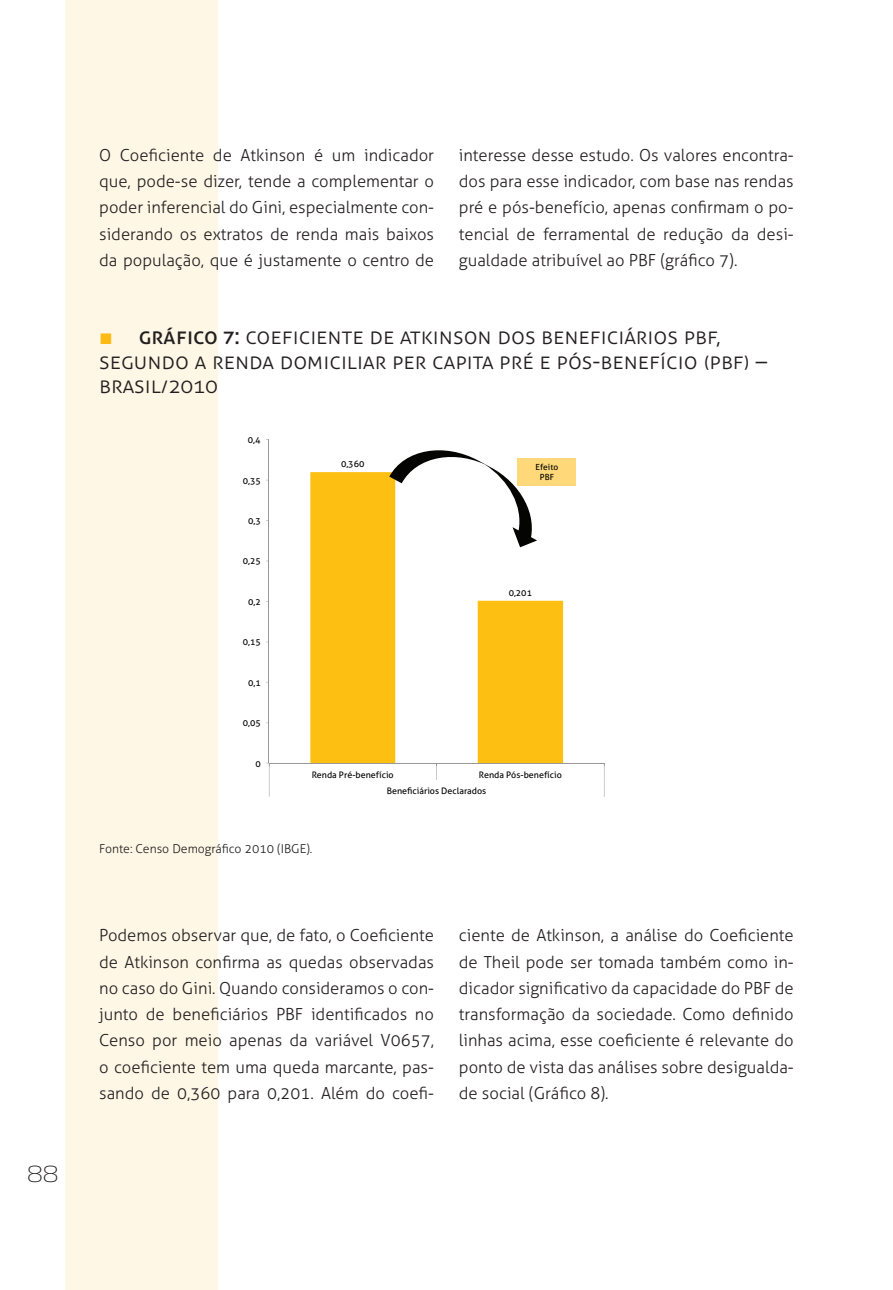
<style>
.page{position:relative;width:893px;height:1290px;background:#fff}
.page>*{position:absolute;margin:0;border:0;box-sizing:border-box;transform-origin:0 0}
.t1{font:24.5px "Titillium Text 15 L 1 wt";color:#231f20;scale:1.09 1}
.t2{font:300 22.75px/24.5px "Aller";color:#231f20}
.t3{font:300 16.62px/26.2px "Aller";color:#231f20;text-align:justify}
.t4{font:300 12.25px "Aller";color:#231f20}
.t5{font:8.92px/16.8px "Aller";color:#040503}
.t6{font:8.4px/10px "Aller";color:#040503;text-align:center}
.s1{font-family:"Arial";font-weight:400;color:#fcba13}
.s2{font-weight:400}
</style>
<div class="page">
<div style="left:65px;top:0;width:152px;height:1290px;background:#fef7e6"></div>
<svg style="left:310px;top:472px;width:253px;height:291px;fill:#fdbf11"></svg>
<hr style="left:269px;top:439px;width:1px;height:324px;background:#989898">
<hr style="left:269px;top:763px;width:335px;height:1px;background:#989898">
<svg style="left:436px;top:764px;width:1px;height:16px"></svg>
<svg style="left:266px;top:763px;width:4px;height:34px"></svg>
<svg style="left:604px;top:763px;width:1px;height:34px"></svg>
<svg style="left:389px;top:450px;width:148px;height:97px"></svg>
<div style="left:517px;top:458px;width:59px;height:28px;background:#fed879"></div>
<h1 class="t1" style="left:28px;top:1159px;width:29px">88</h1>
<p class="t3" style="left:99px;top:142px;width:336px">O Coeficiente de Atkinson é um indicador que, pode-se dizer, tende a complementar o poder inferencial do Gini, especialmente con&shy;siderando os extratos de renda mais baixos da população, que é justamente o centro de</p>
<p class="t3" style="left:459px;top:142px;width:336px">interesse desse estudo. Os valores encontra&shy;dos para esse indicador, com base nas rendas pré e pós-benefício, apenas confirmam o po&shy;tencial de ferramental de redução da desi&shy;gualdade atribuível ao PBF (gráfico 7).</p>
<h2 class="t2" style="left:99px;top:324px;width:669px"><span class="s1">■</span> <span class="s2">gráfico 7:</span> coeficiente de atKinson dos beneficiários pbf, segundo a renda domiciliar per capita pré e pÓs-benefício (pbf) – brasil/2010</h2>
<p class="t5" style="left:248px;top:431px;width:14px">0,4</p>
<p class="t5" style="left:243px;top:472px;width:19px">0,35</p>
<p class="t5" style="left:248px;top:512px;width:14px">0,3</p>
<p class="t5" style="left:243px;top:553px;width:19px">0,25</p>
<p class="t5" style="left:248px;top:593px;width:14px">0,2</p>
<p class="t5" style="left:243px;top:634px;width:19px">0,15</p>
<p class="t5" style="left:248px;top:674px;width:14px">0,1</p>
<p class="t5" style="left:243px;top:715px;width:19px">0,05</p>
<p class="t5" style="left:255px;top:755px;width:7px">0</p>
<p class="t5" style="left:341px;top:456px;width:25px">0,360</p>
<p class="t6" style="left:536px;top:462px;width:24px">Efeito<br>PBF</p>
<p class="t5" style="left:509px;top:584px;width:25px">0,201</p>
<p class="t5" style="left:312px;top:766px;width:84px">Renda Pré-benefício</p>
<p class="t5" style="left:387px;top:766px;width:177px;text-indent:92px">Renda Pós-benefício<br>Beneficiários Declarados</p>
<p class="t4" style="left:99px;top:841px;width:215px">Fonte: Censo Demográfico 2010 (IBGE).</p>
<p class="t3" style="left:99px;top:922px;width:336px">Podemos observar que, de fato, o Coeficiente de Atkinson confirma as quedas observadas no caso do Gini. Quando consideramos o con&shy;junto de beneficiários PBF identificados no Censo por meio apenas da variável v0657, o coeficiente tem uma queda marcante, pas&shy;sando de 0,360 para 0,201. Além do coefi-</p>
<p class="t3" style="left:459px;top:922px;width:336px">ciente de Atkinson, a análise do Coeficiente de theil pode ser tomada também como in&shy;dicador significativo da capacidade do PBF de transformação da sociedade. Como definido linhas acima, esse coeficiente é relevante do ponto de vista das análises sobre desigualda&shy;de social (Gráfico 8).</p>
</div>
